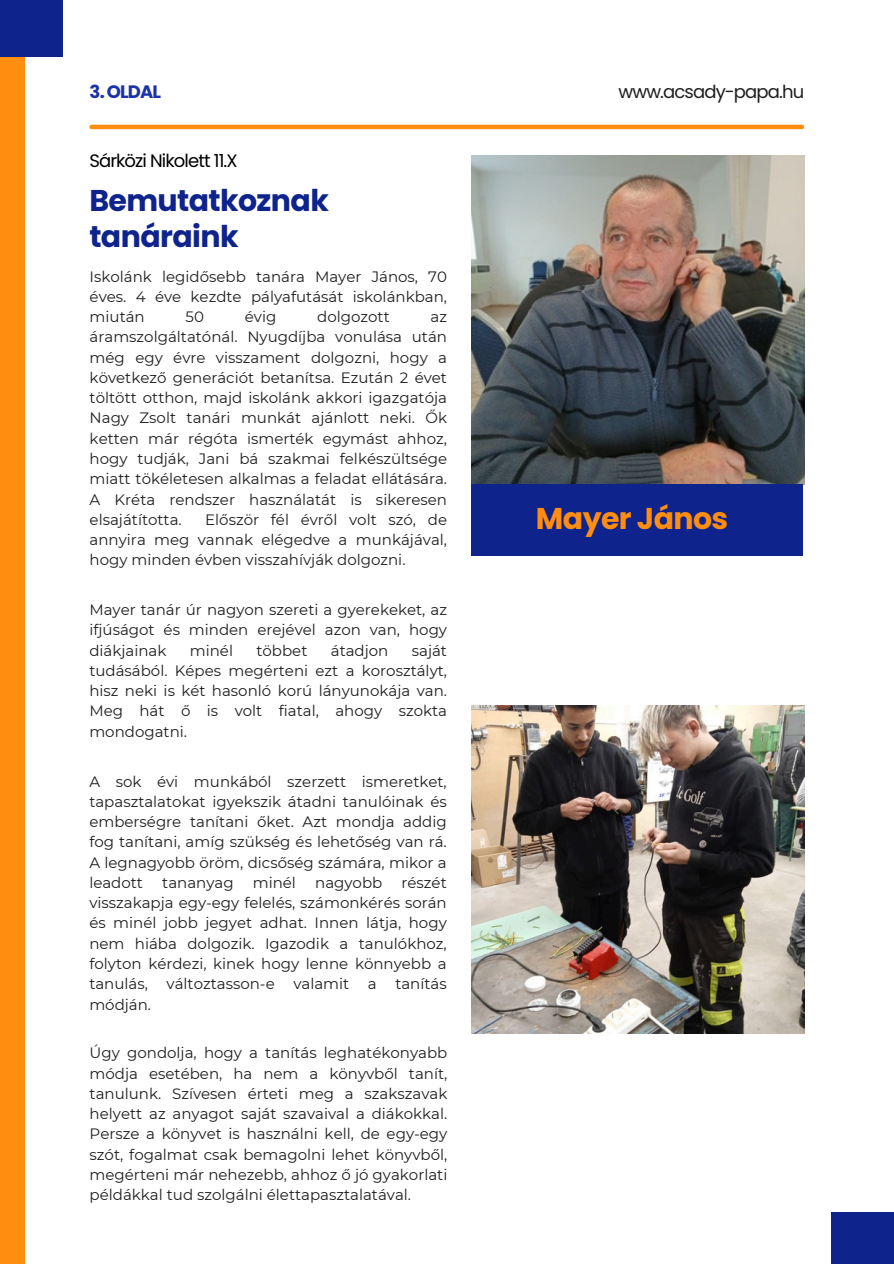
<style>
.page{position:relative;width:894px;height:1264px;background:#fff}
.page>*{position:absolute;margin:0;border:0;box-sizing:border-box;transform-origin:0 0}
.t1{font:700 30px/36px "Poppins";letter-spacing:-.02em;color:#0f238d}
.t2{font:700 30px "Poppins";letter-spacing:-.02em;color:#ff8d10}
.t3{font:18px "Poppins";letter-spacing:-.05em;color:#000}
.t4{font:18px "Poppins";letter-spacing:-.05em;color:#1e1e1e}
.t5{font:700 18px "Poppins";letter-spacing:-.05em;color:#1c32a8}
.t6{font:15px/20.2px "Montserrat";color:#1e1e1e;text-align:justify}
</style>
<div class="page">
<div style="left:0;top:0;width:24px;height:1263px;background:#ff8d10"></div>
<img style="left:471px;top:156px;width:333px;height:328px">
<div style="left:0;top:0;width:63px;height:56px;background:#0f238d"></div>
<div style="left:831px;top:1212px;width:62px;height:51px;background:#0f238d"></div>
<div style="left:471px;top:484px;width:331px;height:72px;background:#0f238d"></div>
<hr style="left:92px;top:125px;width:709px;height:4px;background:#ff8d10">
<img style="left:471px;top:705px;width:333px;height:328px">
<h3 class="t5" style="left:90px;top:79px;width:73px">3. OLDAL</h3>
<h3 class="t4" style="left:618px;top:79px;width:187px">www.acsady-papa.hu</h3>
<p class="t3" style="left:89px;top:148px;width:150px">Sárközi Nikolett 11.X</p>
<h1 class="t1" style="left:89px;top:182px;width:241px">Bemutatkoznak tanáraink</h1>
<p class="t6" style="left:90px;top:266px;width:359px">Iskolánk legidősebb tanára Mayer János, 70 éves. 4 éve kezdte pályafutását iskolánkban, miután</p>
<p class="t6" style="left:185px;top:307px;width:20px">50</p>
<p class="t6" style="left:245px;top:307px;width:33px">évig</p>
<p class="t6" style="left:317px;top:307px;width:74px">dolgozott</p>
<p class="t6" style="left:90px;top:307px;width:359px;text-indent:341px">az áramszolgáltatónál. Nyugdíjba vonulása után még egy évre visszament dolgozni, hogy a következő generációt betanítsa. Ezután 2 évet töltött otthon, majd iskolánk akkori igazgatója Nagy Zsolt tanári munkát ajánlott neki. Ők ketten már régóta ismerték egymást ahhoz, hogy tudják, Jani bá szakmai felkészültsége miatt tökéletesen alkalmas a feladat ellátására.<br>A Kréta rendszer használatát is sikeresen elsajátította.</p>
<p class="t6" style="left:90px;top:509px;width:359px;text-indent:115px">Először fél évről volt szó, de annyira meg vannak elégedve a munkájával, hogy minden évben visszahívják dolgozni.</p>
<h1 class="t2" style="left:536px;top:498px;width:194px">Mayer János</h1>
<p class="t6" style="left:89px;top:599px;width:359px">Mayer tanár úr nagyon szereti a gyerekeket, az ifjúságot és minden erejével azon van, hogy diákjainak</p>
<p class="t6" style="left:89px;top:640px;width:359px;text-indent:322px">saját tudásából. Képes megérteni ezt a korosztályt, hisz neki is két hasonló korú lányunokája van.<br>Meg hát ő is volt fiatal, ahogy szokta mondogatni.</p>
<p class="t6" style="left:89px;top:771px;width:359px">A sok évi munkából szerzett ismeretket, tapasztalatokat igyekszik átadni tanulóinak és emberségre tanítani őket. Azt mondja addig fog tanítani, amíg szükség és lehetőség van rá.<br>A legnagyobb öröm, dicsőség számára, mikor a leadott</p>
<p class="t6" style="left:190px;top:640px;width:45px">minél</p>
<p class="t6" style="left:256px;top:640px;width:52px">többet</p>
<p class="t6" style="left:331px;top:640px;width:59px">átadjon</p>
<p class="t6" style="left:162px;top:872px;width:73px">tananyag</p>
<p class="t6" style="left:253px;top:872px;width:45px">minél</p>
<p class="t6" style="left:315px;top:872px;width:69px">nagyobb</p>
<p class="t6" style="left:89px;top:872px;width:359px;text-indent:312px">részét visszakapja egy-egy felelés, számonkérés során és minél jobb jegyet adhat. Innen látja, hogy nem hiába dolgozik. Igazodik a tanulókhoz, folyton kérdezi, kinek hogy lenne könnyebb a tanulás, változtasson-e valamit a tanítás módján.</p>
<p class="t6" style="left:90px;top:1042px;width:359px">Úgy gondolja, hogy a tanítás leghatékonyabb módja esetében, ha nem a könyvből tanít, tanulunk. Szívesen érteti meg a szakszavak helyett az anyagot saját szavaival a diákokkal.<br>Persze a könyvet is használni kell, de egy-egy szót, fogalmat csak bemagolni lehet könyvből, megérteni már nehezebb, ahhoz ő jó gyakorlati példákkal tud szolgálni élettapasztalatával.</p>
</div>
